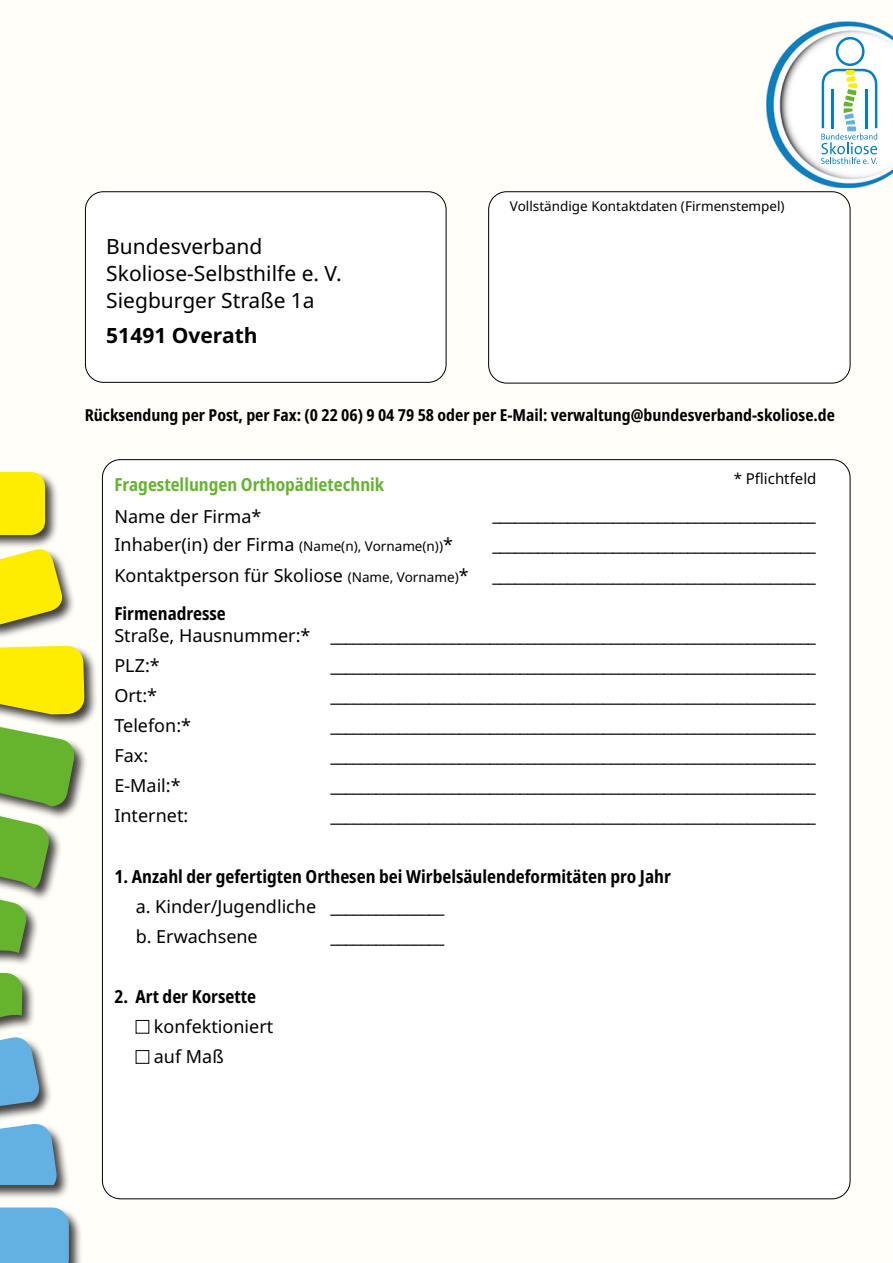
<style>
.page{position:relative;width:893px;height:1263px;background:#fffef8}
.page>*{position:absolute;margin:0;border:0;box-sizing:border-box;transform-origin:0 0}
.t1{font:21px/27px "Noto Sans";color:#000}
.t2{font:700 21px "Noto Sans";color:#000}
.t3{font:18px/30.2px "Noto Sans";color:#000}
.t4{font:700 condensed 18px "Noto Sans";color:#000}
.t5{font:700 condensed 18px "Noto Sans";color:#66b32e}
.t6{font:700 condensed 16.5px "Noto Sans";color:#000}
.t7{font:15px "Noto Sans";color:#000}
.t8{font:13.5px "Noto Sans";color:#000}
.s1{font-size:13.5px}
</style>
<div class="page">
<div style="left:0;top:470px;width:98px;height:793px;background:#000;opacity:.75"></div>
<div style="left:0;top:472px;width:45px;height:63px;background:#ffed00"></div>
<svg style="left:0;top:546px;width:65px;height:87px;background:#e7db41"></svg>
<svg style="left:0;top:646px;width:84px;height:68px;background:#f6e60a"></svg>
<svg style="left:0;top:722px;width:75px;height:231px"></svg>
<div style="left:0;top:1207px;width:69px;height:56px;background:#63b0e3"></div>
<svg style="left:0;top:971px;width:57px;height:224px"></svg>
<div style="left:102px;top:460px;width:748px;height:739px;background:#fff;border-radius:18px"></div>
<div style="left:136px;top:1020px;width:13px;height:13px;border:1px solid #000"></div>
<div style="left:136px;top:1050px;width:13px;height:14px;border:1px solid #000"></div>
<div style="left:85px;top:192px;width:361px;height:190px;background:#fff;border-radius:18px"></div>
<div style="left:85px;top:191px;width:361px;height:192px;border:1px solid #000;border-radius:18px"></div>
<div style="left:489px;top:192px;width:361px;height:191px;background:#fff;border-radius:18px"></div>
<div style="left:488px;top:191px;width:362px;height:192px;border:1px solid #000;border-radius:18px"></div>
<img style="left:766px;top:21px;width:127px;height:166px">
<svg style="left:821px;top:37px;width:56px;height:127px"></svg>
<p class="t1" style="left:106px;top:233px;width:237px">Bundesverband<br>Skoliose-Selbsthilfe e. V.<br>Siegburger Straße 1a</p>
<p class="t2" style="left:106px;top:321px;width:153px">51491 Overath</p>
<p class="t8" style="left:510px;top:197px;width:276px">Vollständige Kontaktdaten (Firmenstempel)</p>
<p class="t6" style="left:85px;top:403px;width:752px">Rücksendung per Post, per Fax: (0 22 06) 9 04 79 58 oder per E-Mail: verwaltung@bundesverband-skoliose.de</p>
<p class="t5" style="left:114px;top:472px;width:271px">Fragestellungen Orthopädietechnik</p>
<p class="t3" style="left:114px;top:502px;width:149px">Name der Firma*</p>
<p class="t3" style="left:114px;top:530px;width:340px">Inhaber(in) der Firma <span class="s1">(Name(n), Vorname(n))</span>*</p>
<p class="t3" style="left:114px;top:560px;width:356px">Kontaktperson für Skoliose <span class="s1">(Name, Vorname)</span>*</p>
<p class="t7" style="left:734px;top:468px;width:84px">* Pflichtfeld</p>
<p class="t3" style="left:492px;top:500px;width:325px">___________________________________________</p>
<p class="t3" style="left:492px;top:530px;width:325px">___________________________________________</p>
<p class="t3" style="left:492px;top:560px;width:325px">___________________________________________</p>
<p class="t4" style="left:114px;top:601px;width:113px">Firmenadresse</p>
<p class="t3" style="left:114px;top:621px;width:703px">Straße, Hausnummer:* ________________________________________________________________<br>PLZ:*</p>
<p class="t3" style="left:330px;top:651px;width:487px">________________________________________________________________</p>
<p class="t3" style="left:114px;top:681px;width:44px">Ort:*</p>
<p class="t3" style="left:330px;top:681px;width:487px">________________________________________________________________</p>
<p class="t3" style="left:114px;top:711px;width:78px">Telefon:*</p>
<p class="t3" style="left:330px;top:711px;width:487px">________________________________________________________________</p>
<p class="t3" style="left:114px;top:741px;width:35px">Fax:</p>
<p class="t3" style="left:330px;top:741px;width:487px">________________________________________________________________</p>
<p class="t3" style="left:114px;top:771px;width:68px">E-Mail:*</p>
<p class="t3" style="left:330px;top:771px;width:487px">________________________________________________________________</p>
<p class="t3" style="left:114px;top:801px;width:75px">Internet:</p>
<p class="t3" style="left:330px;top:801px;width:487px">________________________________________________________________</p>
<p class="t4" style="left:114px;top:863px;width:558px">1. Anzahl der gefertigten Orthesen bei Wirbelsäulendeformitäten pro Jahr</p>
<p class="t3" style="left:136px;top:891px;width:310px">a. Kinder/Jugendliche _______________ b. Erwachsene</p>
<p class="t3" style="left:330px;top:922px;width:116px">_______________</p>
<p class="t4" style="left:114px;top:983px;width:143px">2. Art der Korsette</p>
<p class="t3" style="left:154px;top:1012px;width:121px">konfektioniert auf Maß</p>
</div>
